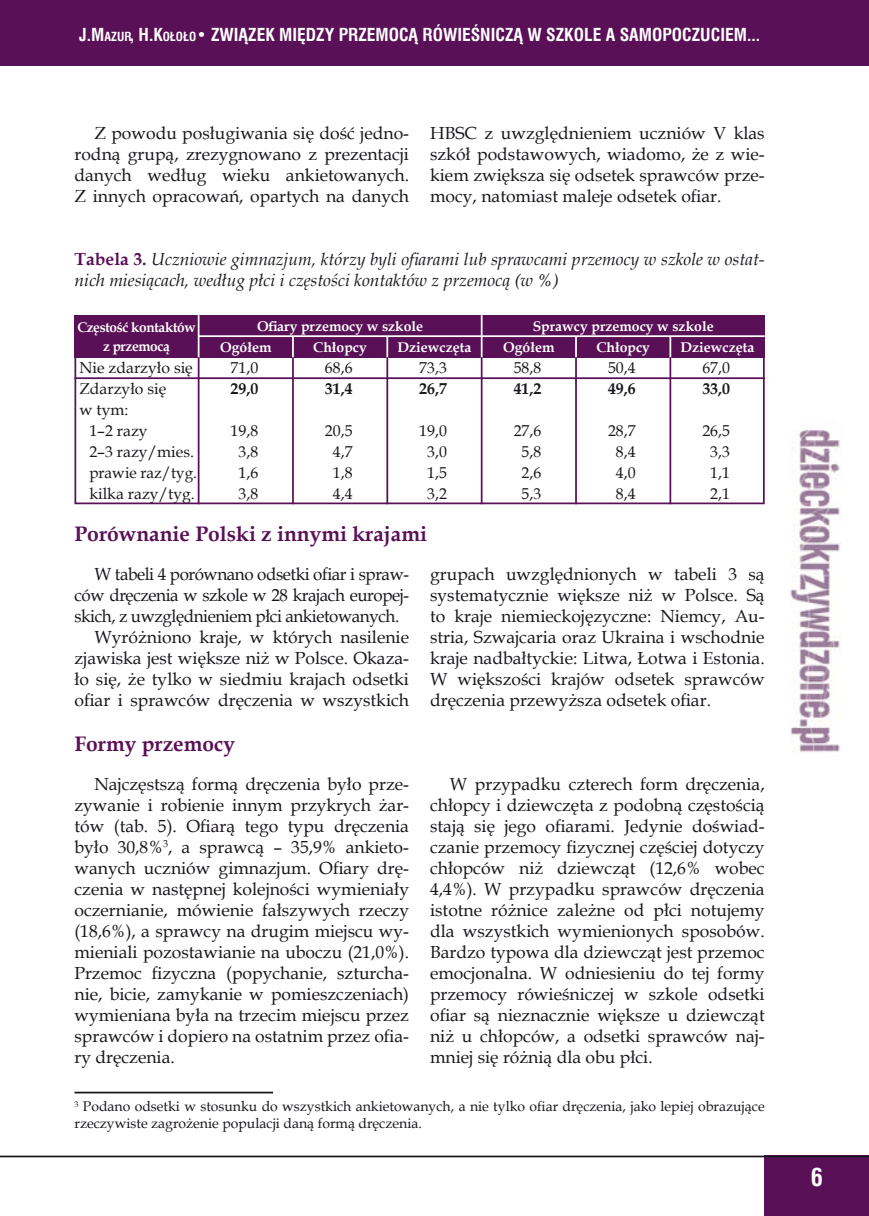
<style>
.page{position:relative;width:869px;height:1216px;background:#fff}
.page>*{position:absolute;margin:0;border:0;box-sizing:border-box;transform-origin:0 0}
.t1{font:700 24.5px "Swis 721 Cn EU";color:#fff}
.t2{font:700 21px "Book Antiqua";color:#591056}
.t3{font:17.5px/21px "Book Antiqua";color:#1a171c;text-align:justify}
.t4{font:italic 17.5px/21px "Book Antiqua";color:#1a171c}
.t5{font:17.5px "Book Antiqua";letter-spacing:-.025em;color:#1a171c}
.t6{font:700 17.5px "Swis 721 Cn EU";color:#fff}
.t7{font:15.75px/21px "Book Antiqua";color:#1a171c;text-align:center}
.t8{font:700 15.75px "Book Antiqua";color:#1a171c}
.t9{font:14px/16.8px "Book Antiqua";color:#1a171c}
.t10{font:700 14px "Book Antiqua";color:#fff}
.t11{font:700 14px/19.2px "Book Antiqua";letter-spacing:-.025em;color:#fff;text-align:center}
.s1{font-style:inherit}
.s2{font-size:12.25px}
.s3{font-weight:700;font-style:normal;color:#591056}
</style>
<div class="page">
<hr style="left:0;top:1155px;width:1px;height:60px;background:#591056">
<div style="left:0;top:0;width:868px;height:65px;background:#591056"></div>
<div style="left:764px;top:1155px;width:104px;height:60px;background:#591056"></div>
<hr style="left:0;top:1155px;width:868px;height:2px;background:#1a171c">
<img style="left:789px;top:430px;width:51px;height:322px">
<div style="left:74px;top:329px;width:690px;height:175px;border:2px solid #591056"></div>
<div style="left:74px;top:315px;width:124px;height:42px;background:#591056"></div>
<div style="left:198px;top:315px;width:283px;height:21px;background:#591056"></div>
<div style="left:481px;top:315px;width:283px;height:21px;background:#591056"></div>
<div style="left:198px;top:336px;width:95px;height:21px;background:#591056"></div>
<div style="left:293px;top:336px;width:94px;height:21px;background:#591056"></div>
<div style="left:387px;top:336px;width:94px;height:21px;background:#591056"></div>
<div style="left:481px;top:336px;width:94px;height:21px;background:#591056"></div>
<div style="left:575px;top:336px;width:95px;height:21px;background:#591056"></div>
<div style="left:670px;top:336px;width:94px;height:21px;background:#591056"></div>
<hr style="left:74px;top:377px;width:690px;height:2px;background:#591056">
<hr style="left:198px;top:335px;width:566px;height:2px;background:#fff">
<hr style="left:480px;top:315px;width:2px;height:46px;background:#fff">
<hr style="left:198px;top:315px;width:1px;height:45px;background:#fff">
<hr style="left:292px;top:336px;width:2px;height:26px;background:#fff">
<hr style="left:386px;top:336px;width:2px;height:25px;background:#fff">
<svg style="left:575px;top:337px;width:1px;height:20px"></svg>
<hr style="left:669px;top:336px;width:2px;height:26px;background:#fff">
<hr style="left:198px;top:357px;width:1px;height:147px;background:#591056">
<hr style="left:292px;top:357px;width:2px;height:147px;background:#591056">
<hr style="left:386px;top:357px;width:2px;height:147px;background:#591056">
<hr style="left:480px;top:357px;width:2px;height:147px;background:#591056">
<hr style="left:575px;top:357px;width:1px;height:147px;background:#591056">
<hr style="left:669px;top:357px;width:2px;height:147px;background:#591056">
<hr style="left:74px;top:1091px;width:199px;height:2px;background:#1a171c">
<p class="t6" style="left:79px;top:24px;width:682px"><span class="s1">J.M</span><span class="s2">AZUR</span><span class="s1">, H.K</span><span class="s2">OŁOŁO</span>• ZWIĄZEK MIĘDZY PRZEMOCĄ RÓWIEŚNICZĄ W SZKOLE A SAMOPOCZUCIEM...</p>
<p class="t3" style="left:74px;top:122px;width:336px;text-indent:20px">Z powodu posługiwania się dość jedno&shy;rodną grupą, zrezygnowano z prezentacji danych według wieku ankietowanych.<br>Z innych opracowań, opartych na danych</p>
<p class="t3" style="left:430px;top:122px;width:336px">HBSC z uwzględnieniem uczniów V klas szkół podstawowych, wiadomo, że z wie&shy;kiem zwiększa się odsetek sprawców prze&shy;mocy, natomiast maleje odsetek ofiar.</p>
<p class="t4" style="left:74px;top:248px;width:691px"><span class="s3">Tabela 3.</span> Uczniowie gimnazjum, którzy byli ofiarami lub sprawcami przemocy w szkole w ostat&shy;nich miesiącach, według płci i częstości kontaktów z przemocą (w %)</p>
<p class="t11" style="left:77px;top:317px;width:120px">Częstość kontaktów z przemocą</p>
<p class="t10" style="left:257px;top:316px;width:168px">Ofiary przemocy w szkole</p>
<p class="t10" style="left:532px;top:316px;width:182px">Sprawcy przemocy w szkole</p>
<p class="t10" style="left:220px;top:337px;width:53px">Ogółem</p>
<p class="t10" style="left:313px;top:337px;width:55px">Chłopcy</p>
<p class="t10" style="left:397px;top:337px;width:75px">Dziewczęta</p>
<p class="t10" style="left:503px;top:337px;width:53px">Ogółem</p>
<p class="t10" style="left:596px;top:337px;width:55px">Chłopcy</p>
<p class="t10" style="left:680px;top:337px;width:75px">Dziewczęta</p>
<p class="t7" style="left:79px;top:357px;width:115px">Nie zdarzyło się</p>
<p class="t7" style="left:79px;top:378px;width:88px">Zdarzyło się</p>
<p class="t7" style="left:79px;top:399px;width:50px">w tym:</p>
<p class="t7" style="left:89px;top:420px;width:60px">1–2 razy</p>
<p class="t7" style="left:89px;top:441px;width:106px">2–3 razy/mies.</p>
<p class="t7" style="left:89px;top:462px;width:109px">prawie raz/tyg.</p>
<p class="t7" style="left:89px;top:483px;width:107px">kilka razy/tyg.</p>
<p class="t7" style="left:230px;top:357px;width:29px">71,0</p>
<p class="t8" style="left:230px;top:378px;width:29px">29,0</p>
<p class="t7" style="left:230px;top:420px;width:29px">19,8<br>3,8<br>1,6<br>3,8</p>
<p class="t7" style="left:325px;top:357px;width:29px">68,6</p>
<p class="t8" style="left:325px;top:378px;width:29px">31,4</p>
<p class="t7" style="left:325px;top:420px;width:29px">20,5<br>4,7<br>1,8<br>4,4</p>
<p class="t7" style="left:419px;top:357px;width:29px">73,3</p>
<p class="t8" style="left:419px;top:378px;width:29px">26,7</p>
<p class="t7" style="left:419px;top:420px;width:29px">19,0<br>3,0<br>1,5<br>3,2</p>
<p class="t2" style="left:74px;top:519px;width:354px">Porównanie Polski z innymi krajami</p>
<p class="t7" style="left:513px;top:357px;width:29px">58,8</p>
<p class="t8" style="left:513px;top:378px;width:29px">41,2</p>
<p class="t7" style="left:513px;top:420px;width:29px">27,6<br>5,8<br>2,6<br>5,3</p>
<p class="t7" style="left:607px;top:357px;width:29px">50,4</p>
<p class="t8" style="left:607px;top:378px;width:29px">49,6</p>
<p class="t7" style="left:607px;top:420px;width:29px">28,7<br>8,4<br>4,0<br>8,4</p>
<p class="t7" style="left:702px;top:357px;width:29px">67,0</p>
<p class="t8" style="left:702px;top:378px;width:29px">33,0</p>
<p class="t7" style="left:702px;top:420px;width:29px">26,5<br>3,3<br>1,1<br>2,1</p>
<p class="t5" style="left:94px;top:562px;width:316px">W tabeli 4 porównano odsetki ofiar i spraw-</p>
<p class="t5" style="left:74px;top:583px;width:336px">ców dręczenia w szkole w 28 krajach europej-</p>
<p class="t5" style="left:74px;top:604px;width:326px">skich, z uwzględnieniem płci ankietowanych.</p>
<p class="t3" style="left:94px;top:626px;width:316px">Wyróżniono kraje, w których nasilenie</p>
<p class="t3" style="left:74px;top:647px;width:336px">zjawiska jest większe niż w Polsce. Okaza-</p>
<p class="t3" style="left:74px;top:668px;width:336px">ło się, że tylko w siedmiu krajach odsetki</p>
<p class="t3" style="left:74px;top:689px;width:336px">ofiar i sprawców dręczenia w wszystkich</p>
<p class="t3" style="left:430px;top:563px;width:336px">grupach uwzględnionych w tabeli 3 są systematycznie większe niż w Polsce. Są to kraje niemieckojęzyczne: Niemcy, Au&shy;stria, Szwajcaria oraz Ukraina i wschodnie kraje nadbałtyckie: Litwa, Łotwa i Estonia.<br>W większości krajów odsetek sprawców dręczenia przewyższa odsetek ofiar.</p>
<p class="t2" style="left:74px;top:729px;width:162px">Formy przemocy</p>
<p class="t3" style="left:74px;top:773px;width:336px;text-indent:20px">Najczęstszą formą dręczenia było prze&shy;zywanie i robienie innym przykrych żar&shy;tów (tab. 5). Ofiarą tego typu dręczenia było 30,8%<sup>3</sup>, a sprawcą – 35,9% ankieto&shy;wanych uczniów gimnazjum. Ofiary drę&shy;czenia w następnej kolejności wymieniały oczernianie, mówienie fałszywych rzeczy (18,6%), a sprawcy na drugim miejscu wy&shy;mieniali pozostawianie na uboczu (21,0%).<br>Przemoc fizyczna (popychanie, szturcha&shy;nie, bicie, zamykanie w pomieszczeniach) wymieniana była na trzecim miejscu przez sprawców i dopiero na ostatnim przez ofia&shy;ry dręczenia.</p>
<p class="t3" style="left:430px;top:773px;width:336px;text-indent:20px">W przypadku czterech form dręczenia, chłopcy i dziewczęta z podobną częstością stają się jego ofiarami. Jedynie doświad&shy;czanie przemocy fizycznej częściej dotyczy chłopców niż dziewcząt (12,6% wobec 4,4%). W przypadku sprawców dręczenia istotne różnice zależne od płci notujemy dla wszystkich wymienionych sposobów.<br>Bardzo typowa dla dziewcząt jest przemoc emocjonalna. W odniesieniu do tej formy przemocy rówieśniczej w szkole odsetki ofiar są nieznacznie większe u dziewcząt niż u chłopców, a odsetki sprawców naj&shy;mniej się różnią dla obu płci.</p>
<p class="t9" style="left:74px;top:1097px;width:691px"><sup>3</sup> Podano odsetki w stosunku do wszystkich ankietowanych, a nie tylko ofiar dręczenia, jako lepiej obrazujące rzeczywiste zagrożenie populacji daną formą dręczenia.</p>
<h1 class="t1" style="left:810px;top:1162px;width:14px">6</h1>
</div>
